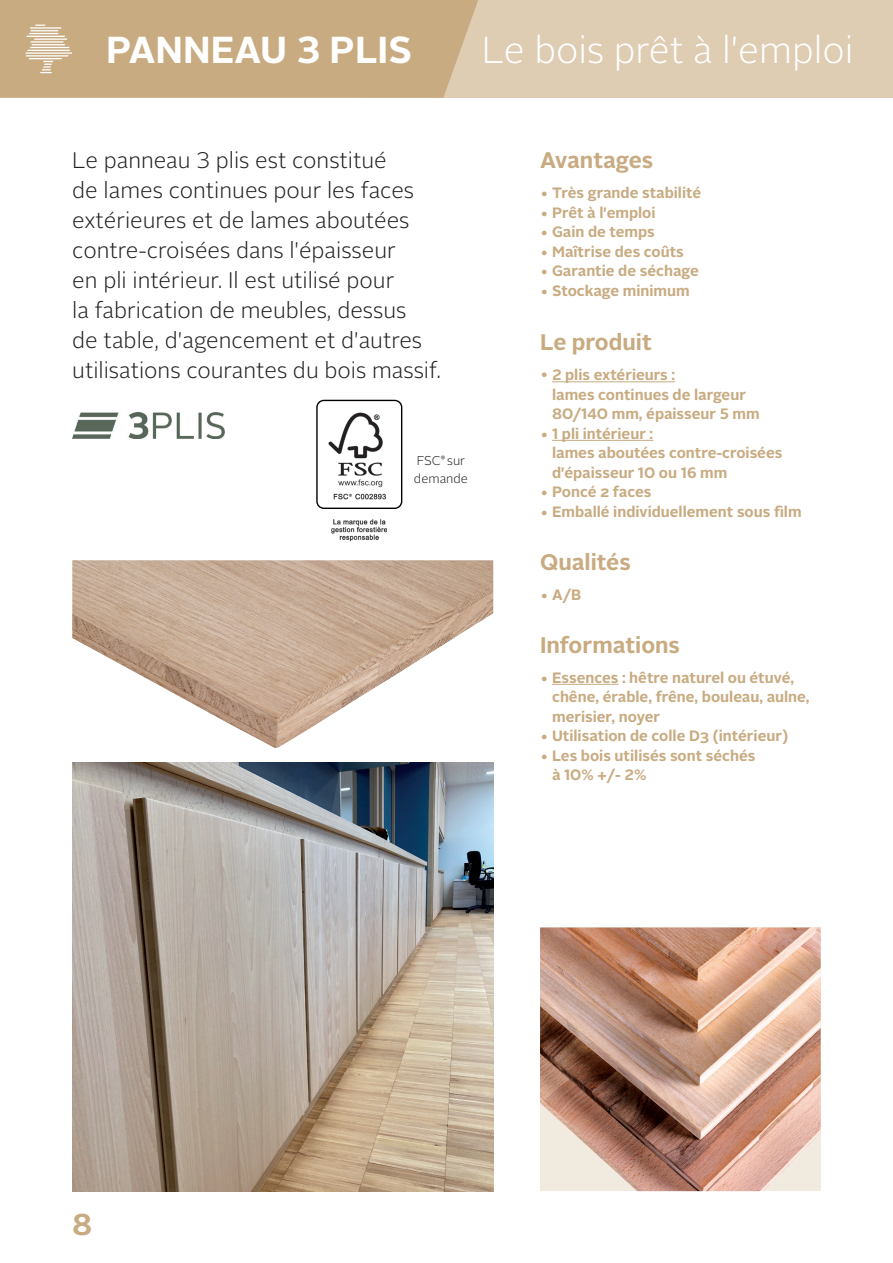
<style>
.page{position:relative;width:893px;height:1263px;background:#fff}
.page>*{position:absolute;margin:0;border:0;box-sizing:border-box;transform-origin:0 0}
.t1{font:300 37.5px "Alright Sans";color:#fff}
.t2{font:700 37.5px "Alright Sans";color:#fff}
.t3{font:700 30px "Alright Sans";color:#c8ab81}
.t4{font:300 22.5px/30px "Alright Sans";color:#231f20}
.t5{font:700 22.5px "Alright Sans";color:#c8ab81}
.t6{font:700 15px/19.5px "Alright Sans";color:#c8ab81}
.t7{font:300 12.75px/18px "Alright Sans";color:#231f20;text-align:right}
.t8{font:500 5.25px "Alright Sans";color:#231f20}
</style>
<div class="page">
<div style="left:359px;top:0;width:534px;height:98px;background:#deccb3"></div>
<div style="left:0;top:0;width:478px;height:98px;background:#c8ab81"></div>
<svg style="left:26px;top:25px;width:46px;height:48px;background:#d7c2a3"></svg>
<hr style="left:552px;top:381px;width:123px;height:1px;background:#c8ab81">
<hr style="left:552px;top:440px;width:101px;height:1px;background:#c8ab81">
<hr style="left:552px;top:684px;width:66px;height:1px;background:#c8ab81">
<img style="left:72px;top:762px;width:421px;height:429px">
<img style="left:540px;top:927px;width:281px;height:264px">
<img style="left:72px;top:560px;width:421px;height:188px">
<img style="left:72px;top:412px;width:153px;height:26px">
<div style="left:316px;top:400px;width:86px;height:109px;border:1px solid #000;border-radius:7px"></div>
<img style="left:331px;top:519px;width:56px;height:23px">
<img style="left:328px;top:412px;width:59px;height:88px">
<h1 class="t2" style="left:106px;top:24px;width:307px">PANNEAU 3 PLIS</h1>
<h1 class="t1" style="left:482px;top:25px;width:373px">Le bois prêt à l'emploi</h1>
<p class="t4" style="left:72px;top:146px;width:370px">Le panneau 3 plis est constitué<br>de lames continues pour les faces extérieures et de lames aboutées contre-croisées dans l'épaisseur<br>en pli intérieur. Il est utilisé pour<br>la fabrication de meubles, dessus<br>de table, d'agencement et d'autres utilisations courantes du bois massif.</p>
<h3 class="t5" style="left:540px;top:144px;width:115px">Avantages</h3>
<p class="t6" style="left:540px;top:183px;width:163px">• Très grande stabilité</p>
<p class="t6" style="left:540px;top:203px;width:117px">• Prêt à l'emploi</p>
<p class="t6" style="left:540px;top:222px;width:116px">• Gain de temps</p>
<p class="t6" style="left:540px;top:242px;width:145px">• Maîtrise des coûts</p>
<p class="t6" style="left:540px;top:261px;width:160px">• Garantie de séchage</p>
<p class="t6" style="left:540px;top:281px;width:151px">• Stockage minimum</p>
<h3 class="t5" style="left:540px;top:327px;width:113px">Le produit</h3>
<p class="t6" style="left:552px;top:365px;width:209px;text-indent:-12px">• 2 plis extérieurs :<br>lames continues de largeur<br>80/140 mm, épaisseur 5 mm</p>
<p class="t6" style="left:552px;top:424px;width:232px;text-indent:-12px">• 1 pli intérieur :<br>lames aboutées contre-croisées d'épaisseur 10 ou 16 mm</p>
<p class="t6" style="left:540px;top:482px;width:113px">• Poncé 2 faces</p>
<p class="t6" style="left:540px;top:502px;width:263px">• Emballé individuellement sous film</p>
<h3 class="t5" style="left:540px;top:546px;width:92px">Qualités</h3>
<p class="t6" style="left:540px;top:585px;width:43px">• A/B</p>
<h3 class="t5" style="left:540px;top:629px;width:141px">Informations</h3>
<p class="t6" style="left:552px;top:668px;width:259px;text-indent:-12px">• Essences : hêtre naturel ou étuvé, chêne, érable, frêne, bouleau, aulne, merisier, noyer</p>
<p class="t6" style="left:540px;top:726px;width:250px">• Utilisation de colle D3 (intérieur)</p>
<p class="t6" style="left:552px;top:746px;width:205px;text-indent:-12px">• Les bois utilisés sont séchés à 10% +/- 2%</p>
<p class="t7" style="left:417px;top:452px;width:26px">FSC</p>
<p class="t8" style="left:441px;top:454px;width:6px">®</p>
<p class="t7" style="left:414px;top:452px;width:56px">sur demande</p>
<h2 class="t3" style="left:72px;top:1203px;width:22px">8</h2>
</div>
